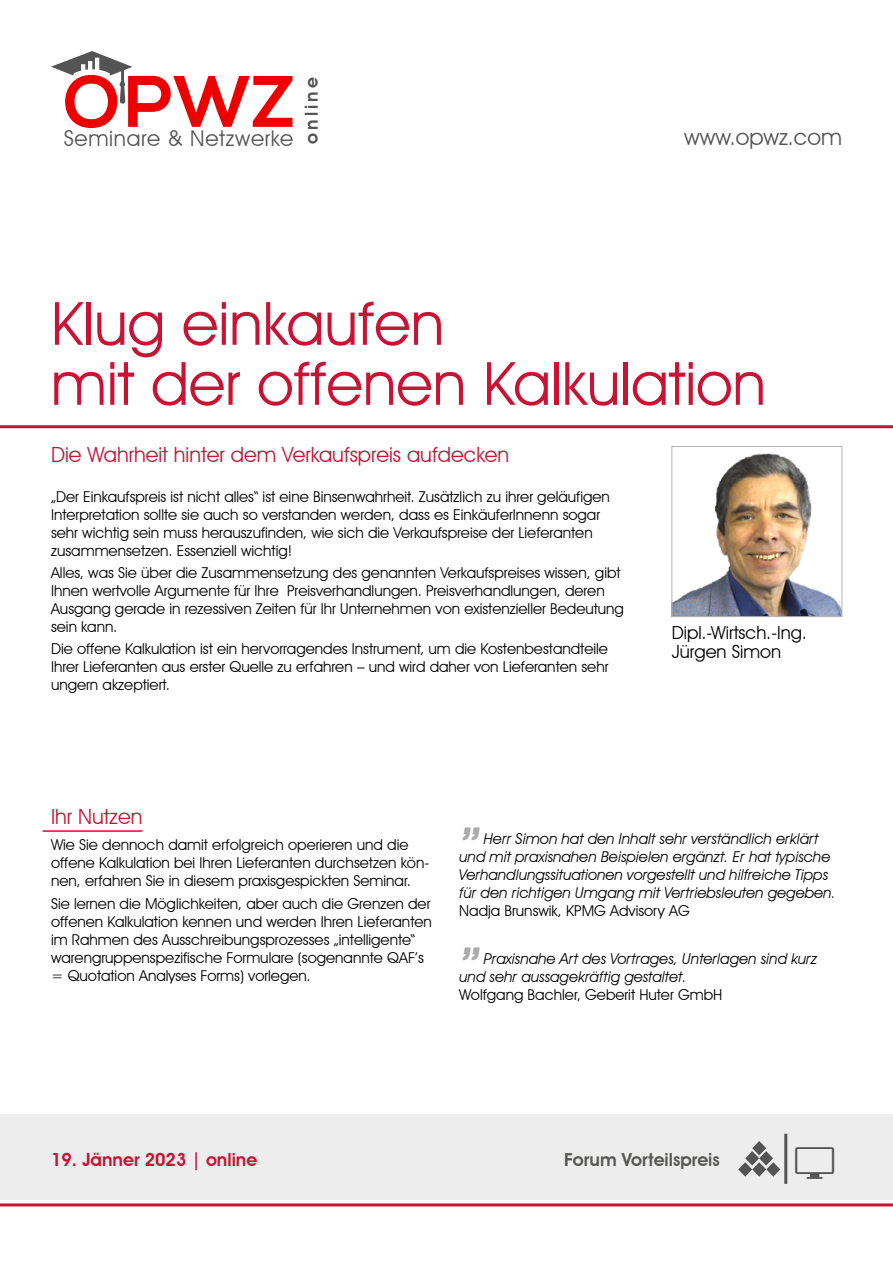
<style>
.page{position:relative;width:893px;height:1263px;background:#fff}
.page>*{position:absolute;margin:0;border:0;box-sizing:border-box;transform-origin:0 0}
.t1{font:700 72.75px "Nexa";color:#e00}
.t2{font:60px/60px "Avant Garde IT Cby BT";color:#ca1234}
.t3{font:italic 600 48px "Avant Garde IT Cby BT";color:#aaa}
.t4{font:22.5px "Avant Garde IT Cby BT";color:#545454}
.t5{font:21.75px "Avant Garde IT Cby BT";letter-spacing:.03em;color:#545454}
.t6{font:21px "Avant Garde IT Cby BT";color:#ca1234}
.t7{font:18px/19.5px "Avant Garde IT Cby BT";color:#000}
.t8{font:600 18px "Avant Garde IT Cby BT";color:#ca1234}
.t9{font:600 18px "Avant Garde IT Cby BT";color:#575756}
.t10{font:600 18px "Avant Garde IT Cby BT";letter-spacing:.17em;color:#545454}
.t11{font:15px/18px "Avant Garde IT Cby BT";color:#000}
.t12{font:italic 15px/18px "Avant Garde IT Cby BT";color:#000;text-align:center}
</style>
<div class="page">
<hr style="left:0;top:425px;width:893px;height:3px;background:#ca1234">
<hr style="left:0;top:1203px;width:893px;height:3px;background:#ca1234">
<svg style="left:51px;top:51px;width:81px;height:53px"></svg>
<hr style="left:43px;top:830px;width:100px;height:2px;background:#ca1234">
<div style="left:0;top:1114px;width:497px;height:85px;background:#ededed"></div>
<div style="left:472px;top:1114px;width:421px;height:85px;background:#ededed"></div>
<hr style="left:784px;top:1134px;width:3px;height:50px;background:#545454">
<svg style="left:738px;top:1141px;width:42px;height:35px"></svg>
<img style="left:674px;top:453px;width:166px;height:162px">
<div style="left:672px;top:446px;width:170px;height:171px;border:1px solid #b4b4b4"></div>
<h1 class="t1" style="left:64px;top:60px;width:232px">OPWZ</h1>
<p class="t10" style="left:301px;top:144px;width:68px;rotate:-90deg">online</p>
<h3 class="t5" style="left:64px;top:125px;width:231px">Seminare &amp; Netzwerke</h3>
<h3 class="t4" style="left:684px;top:123px;width:159px">www.opwz.com</h3>
<h2 class="t2" style="left:51px;top:293px;width:716px">Klug einkaufen<br>mit der offenen Kalkulation</h2>
<h3 class="t6" style="left:51px;top:442px;width:460px">Die Wahrheit hinter dem Verkaufspreis aufdecken</h3>
<p class="t11" style="left:51px;top:487px;width:560px">„Der Einkaufspreis ist nicht alles“ ist eine Binsenwahrheit. Zusätzlich zu ihrer geläufigen Interpretation sollte sie auch so verstanden werden, dass es EinkäuferInnenn sogar sehr wichtig sein muss herauszufinden, wie sich die Verkaufspreise der Lieferanten zusammensetzen. Essenziell wichtig!</p>
<p class="t11" style="left:51px;top:563px;width:574px">Alles, was Sie über die Zusammensetzung des genannten Verkaufspreises wissen, gibt Ihnen wertvolle Argumente für Ihre Preisverhandlungen. Preisverhandlungen, deren Ausgang gerade in rezessiven Zeiten für Ihr Unternehmen von existenzieller Bedeutung sein kann.</p>
<p class="t11" style="left:51px;top:640px;width:559px;text-align:justify">Die offene Kalkulation ist ein hervorragendes Instrument, um die Kostenbestandteile Ihrer Lieferanten aus erster Quelle zu erfahren – und wird daher von Lieferanten sehr ungern akzeptiert.</p>
<p class="t7" style="left:672px;top:622px;width:136px">Dipl.-Wirtsch.-Ing.<br>Jürgen Simon</p>
<h3 class="t6" style="left:51px;top:804px;width:93px">Ihr Nutzen</h3>
<p class="t11" style="left:51px;top:836px;width:380px">Wie Sie dennoch damit erfolgreich operieren und die offene Kalkulation bei Ihren Lieferanten durchsetzen kön&shy;nen, erfahren Sie in diesem praxisgespickten Seminar.</p>
<p class="t11" style="left:51px;top:894px;width:382px">Sie lernen die Möglichkeiten, aber auch die Grenzen der offenen Kalkulation kennen und werden Ihren Lieferanten im Rahmen des Ausschreibungsprozesses „intelligente“ warengruppenspezifische Formulare (sogenannte QAF’s = Quotation Analyses Forms) vorlegen.</p>
<h3 class="t3" style="left:459px;top:816px;width:22px">”</h3>
<p class="t12" style="left:459px;top:830px;width:378px">Herr Simon hat den Inhalt sehr verständlich erklärt<br>und mit praxisnahen Beispielen ergänzt. Er hat typische Verhandlungssituationen vorgestellt und hilfreiche Tipps für den richtigen Umgang mit Vertriebsleuten gegeben.</p>
<p class="t11" style="left:459px;top:902px;width:232px">Nadja Brunswik, KPMG Advisory AG</p>
<h3 class="t3" style="left:459px;top:936px;width:22px">”</h3>
<p class="t12" style="left:459px;top:950px;width:360px;text-align:left;text-indent:25px">Praxisnahe Art des Vortrages, Unterlagen sind kurz und sehr aussagekräftig gestaltet.</p>
<p class="t11" style="left:459px;top:986px;width:265px">Wolfgang Bachler, Geberit Huter GmbH</p>
<p class="t8" style="left:51px;top:1148px;width:208px">19. Jänner 2023 | online</p>
<p class="t9" style="left:564px;top:1148px;width:157px">Forum Vorteilspreis</p>
</div>
